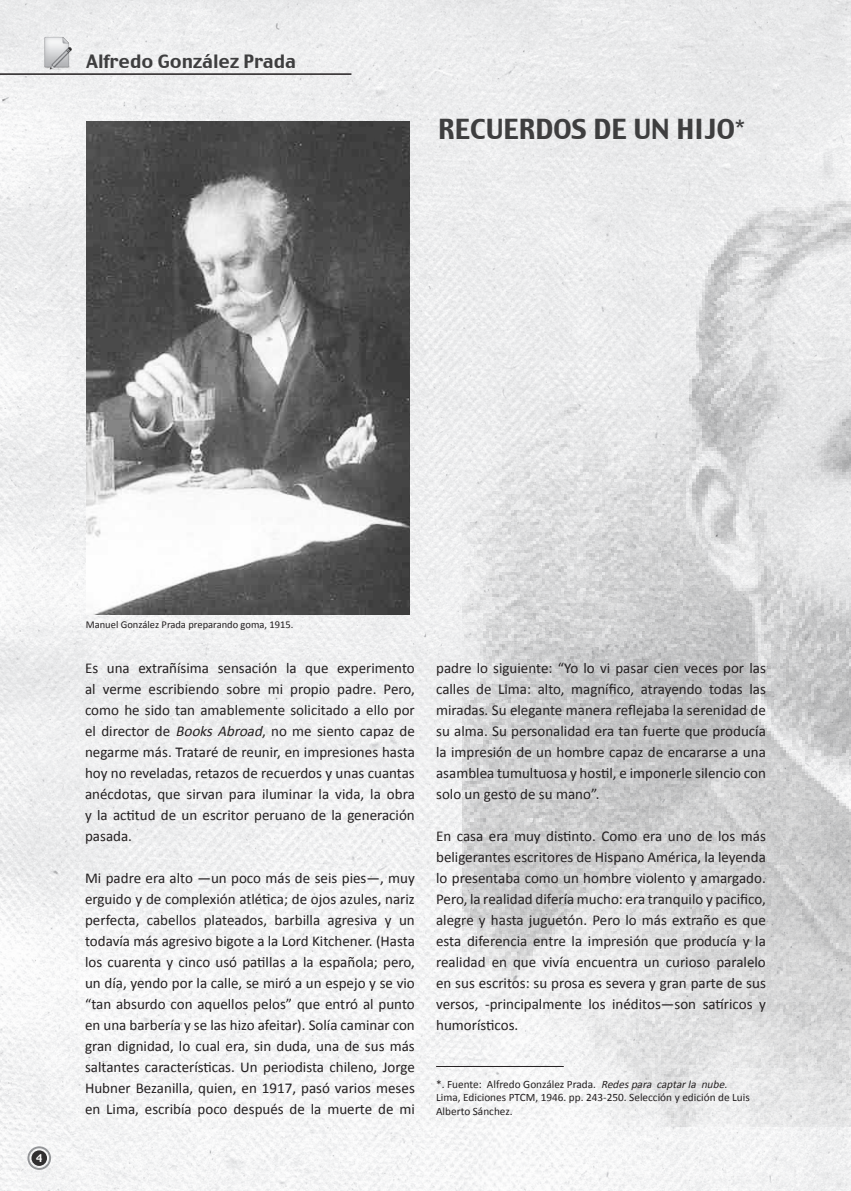
<style>
.page{position:relative;width:851px;height:1191px;background:#fff}
.page>*{position:absolute;margin:0;border:0;box-sizing:border-box;transform-origin:0 0}
.TITULOS{font:27px "Charcoal";color:#3e3e3f}
.AUTOR{font:18px "Charcoal";color:#3e3e3f}
.t1{font:15px/21px "Calibri";color:#231f20;text-align:justify}
.t2{font:11.25px/13.5px "Calibri";color:#231f20}
.Leyemda{font:10.5px "Calibri";color:#231f20}
.t3{font:10.5px "Charcoal";color:#fff}
.s1{font-family:"Arial"}
.s2{font-style:italic}
</style>
<div class="page">
<img style="left:0;top:0;width:851px;height:1191px">
<hr style="left:436px;top:1066px;width:127px;height:1px;background:#231f20">
<img style="left:34px;top:32px;width:47px;height:47px">
<hr style="left:0;top:73px;width:351px;height:2px;background:#231f20">
<img style="left:86px;top:121px;width:323px;height:493px">
<svg style="left:27px;top:1146px;width:24px;height:24px"></svg>
<div style="left:31px;top:1150px;width:16px;height:15px;background:#312f30;border-radius:50%"></div>
<p class="AUTOR" style="left:86px;top:49px;width:211px">Alfredo González Prada</p>
<p class="TITULOS" style="left:438px;top:111px;width:308px">RECUERDOS DE UN HIJO<span class="s1">*</span></p>
<p class="t3" style="left:36px;top:1151px;width:8px">4</p>
<p class="Leyemda" style="left:86px;top:618px;width:209px">Manuel González Prada preparando goma, 1915.</p>
<p class="t1" style="left:85px;top:656px;width:331px">Es una extrañísima sensación la que experimento al verme escribiendo sobre mi propio padre. Pero, como he sido tan amablemente solicitado a ello por el director de <span class="s2">Books Abroad</span>, no me siento capaz de negarme más. Trataré de reunir, en impresiones hasta hoy no reveladas, retazos de recuerdos y unas cuantas anécdotas, que sirvan para iluminar la vida, la obra y la actitud de un escritor peruano de la generación pasada.</p>
<p class="t1" style="left:85px;top:866px;width:331px">Mi padre era alto —un poco más de seis pies—, muy erguido y de complexión atlética; de ojos azules, nariz perfecta, cabellos plateados, barbilla agresiva y un todavía más agresivo bigote a la Lord Kitchener. (Hasta los cuarenta y cinco usó patillas a la española; pero, un día, yendo por la calle, se miró a un espejo y se vio “tan absurdo con aquellos pelos” que entró al punto en una barbería y se las hizo afeitar). Solía caminar con gran dignidad, lo cual era, sin duda, una de sus más saltantes características. Un periodista chileno, Jorge Hubner Bezanilla, quien, en 1917, pasó varios meses en Lima, escribía poco después de la muerte de mi</p>
<p class="t1" style="left:436px;top:656px;width:331px">padre lo siguiente: “Yo lo vi pasar cien veces por las calles de Lima: alto, magnífico, atrayendo todas las miradas. Su elegante manera reflejaba la serenidad de su alma. Su personalidad era tan fuerte que producía la impresión de un hombre capaz de encararse a una asamblea tumultuosa y hostil, e imponerle silencio con solo un gesto de su mano”.</p>
<p class="t1" style="left:436px;top:824px;width:331px">En casa era muy distinto. Como era uno de los más beligerantes escritores de Hispano América, la leyenda lo presentaba como un hombre violento y amargado.<br>Pero, la realidad difería mucho: era tranquilo y pacifico, alegre y hasta juguetón. Pero lo más extraño es que esta diferencia entre la impresión que producía y la realidad en que vivía encuentra un curioso paralelo en sus escritos: su prosa es severa y gran parte de sus versos, -principalmente los inéditos—son satíricos y humorísticos.</p>
<p class="t2" style="left:436px;top:1076px;width:292px">*. Fuente: Alfredo González Prada. <span class="s2">Redespara captarla nube</span>.</p>
<p class="t2" style="left:436px;top:1090px;width:315px">Lima, Ediciones PTCM, 1946. pp. 243-250. Selección y edición de Luis<br>Alberto Sánchez.</p>
</div>
